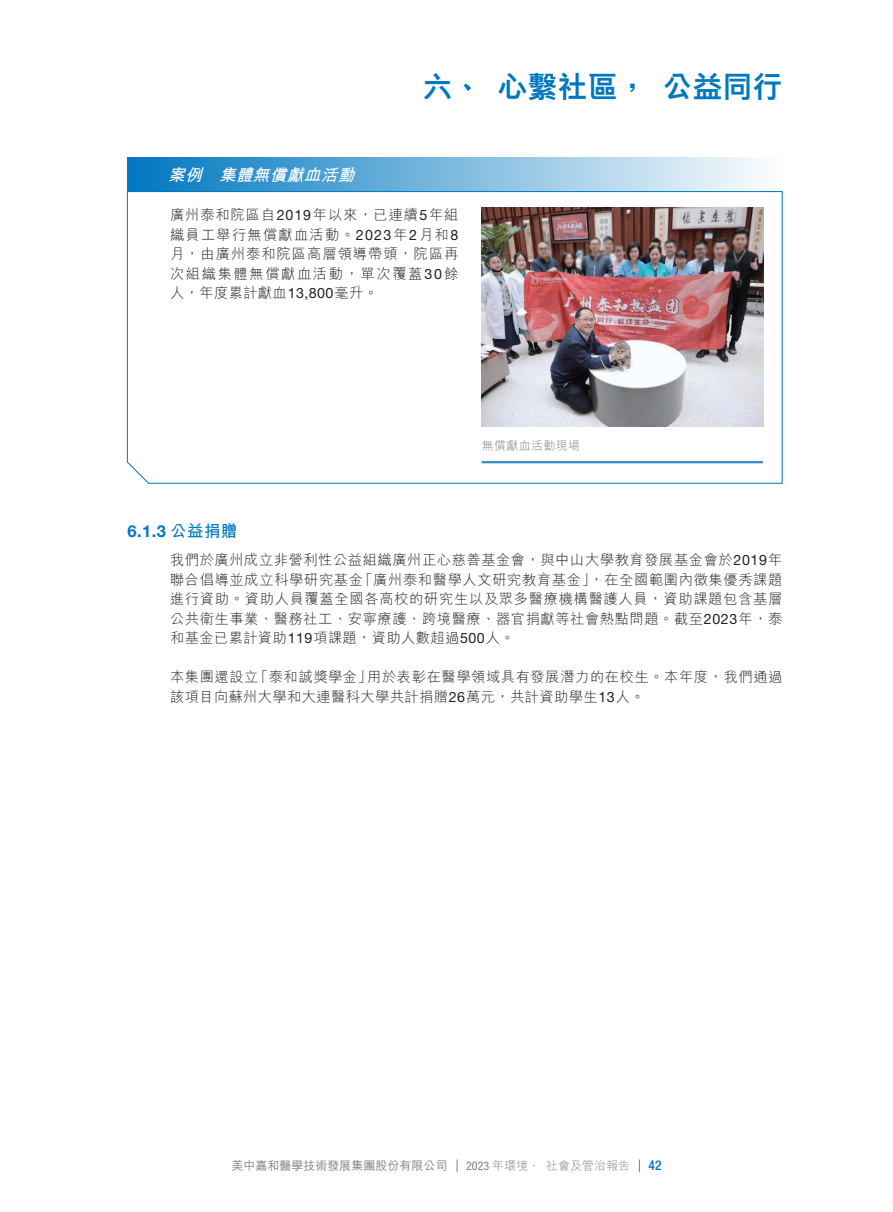
<style>
.page{position:relative;width:893px;height:1212px;background:#fff}
.page>*{position:absolute;margin:0;border:0;box-sizing:border-box;transform-origin:0 0}
.t1{font:800 30px "M Hei HK";color:#0078c0}
.t2{font:italic 700 16.5px "M Hei HK";color:#fff}
.t3{font:700 16.5px "Helvetica Neue LT Std";color:#0078c0}
.t4{font:300 14.25px/19.5px "M Hei HK";letter-spacing:.04em;color:#231f20}
.t5{font:500 condensed 13.5px "Helvetica Neue LT Std";color:#0078c0}
.t6{font:500 12px "M Hei HK";color:#808285}
.t7{font:condensed 12px "Helvetica Neue LT Std";color:#808285}
.t8{font:300 12px "M Hei HK";letter-spacing:.03em;color:#808285}
.t9{font:300 12px "M Hei HK";color:#808285}
.s1{font-family:"Helvetica Neue LT Std";font-weight:400}
.s2{font-family:"M Hei HK"}
.s3{font-family:"M Hei HK";font-weight:300;font-stretch:normal}
</style>
<div class="page">
<svg style="left:457px;top:1159px;width:1px;height:13px"></svg>
<svg style="left:639px;top:1159px;width:1px;height:13px"></svg>
<div style="left:127px;top:157px;width:655px;height:34px;background:linear-gradient(to right,#0077bf,#fdfdfe)"></div>
<svg style="left:127px;top:191px;width:656px;height:293px"></svg>
<img style="left:482px;top:207px;width:282px;height:220px">
<p class="t2" style="left:168px;top:163px;width:41px">案例</p>
<p class="t2" style="left:219px;top:163px;width:142px">集體無償獻血活動</p>
<h1 class="t1" style="left:422px;top:72px;width:61px">六、</h1>
<p class="t4" style="left:170px;top:205px;width:290px;text-align:justify">廣州泰和院區自<span class="s1">2019</span>年以來，已連續<span class="s1">5</span>年組織員工舉行無償獻血活動。<span class="s1">2023</span>年<span class="s1">2</span>月和<span class="s1">8</span>月，由廣州泰和院區高層領導帶頭，院區再次組織集體無償獻血活動，單次覆蓋<span class="s1">30</span>餘人，年度累計獻血<span class="s1">13,800</span>毫升。</p>
<h1 class="t1" style="left:497px;top:72px;width:151px">心繫社區，</h1>
<h1 class="t1" style="left:662px;top:72px;width:121px">公益同行</h1>
<p class="t8" style="left:482px;top:440px;width:100px">無償獻血活動現場</p>
<p class="t3" style="left:128px;top:521px;width:111px">6.1.3 <span class="s2">公益捐贈</span></p>
<p class="t4" style="left:170px;top:550px;width:614px;text-align:right">我們於廣州成立非營利性公益組織廣州正心慈善基金會，與中山大學教育發展基金會於<span class="s1">2019</span>年「廣州泰和醫學人文研究教育基金，」在全國範圍內徵集優秀課題</p>
<p class="t4" style="left:170px;top:569px;width:614px">聯合倡導並成立科學研究基金<br>進行資助。資助人員覆蓋全國各高校的研究生以及眾多醫療機構醫護人員，資助課題包含基層公共衛生事業、醫務社工、安寧療護、跨境醫療、器官捐獻等社會熱點問題。截至<span class="s1">2023</span>年，泰和基金已累計資助<span class="s1">119</span>項課題，資助人數超過<span class="s1">500</span>人。</p>
<p class="t4" style="left:367px;top:667px;width:417px">用於表彰在醫學領域具有發展潛力的在校生。本年度，我們通過</p>
<p class="t4" style="left:254px;top:667px;width:120px">「泰和誠獎學金」</p>
<p class="t4" style="left:170px;top:667px;width:476px">本集團還設立<br>該項目向蘇州大學和大連醫科大學共計捐贈<span class="s1">26</span>萬元，共計資助學生<span class="s1">13</span>人。</p>
<p class="t6" style="left:231px;top:1157px;width:217px">美中嘉和醫學技術發展集團股份有限公司</p>
<p class="t7" style="left:466px;top:1159px;width:76px">2023 <span class="s3">年環境、</span></p>
<p class="t9" style="left:546px;top:1159px;width:85px">社會及管治報告</p>
<p class="t5" style="left:648px;top:1157px;width:14px">42</p>
</div>
